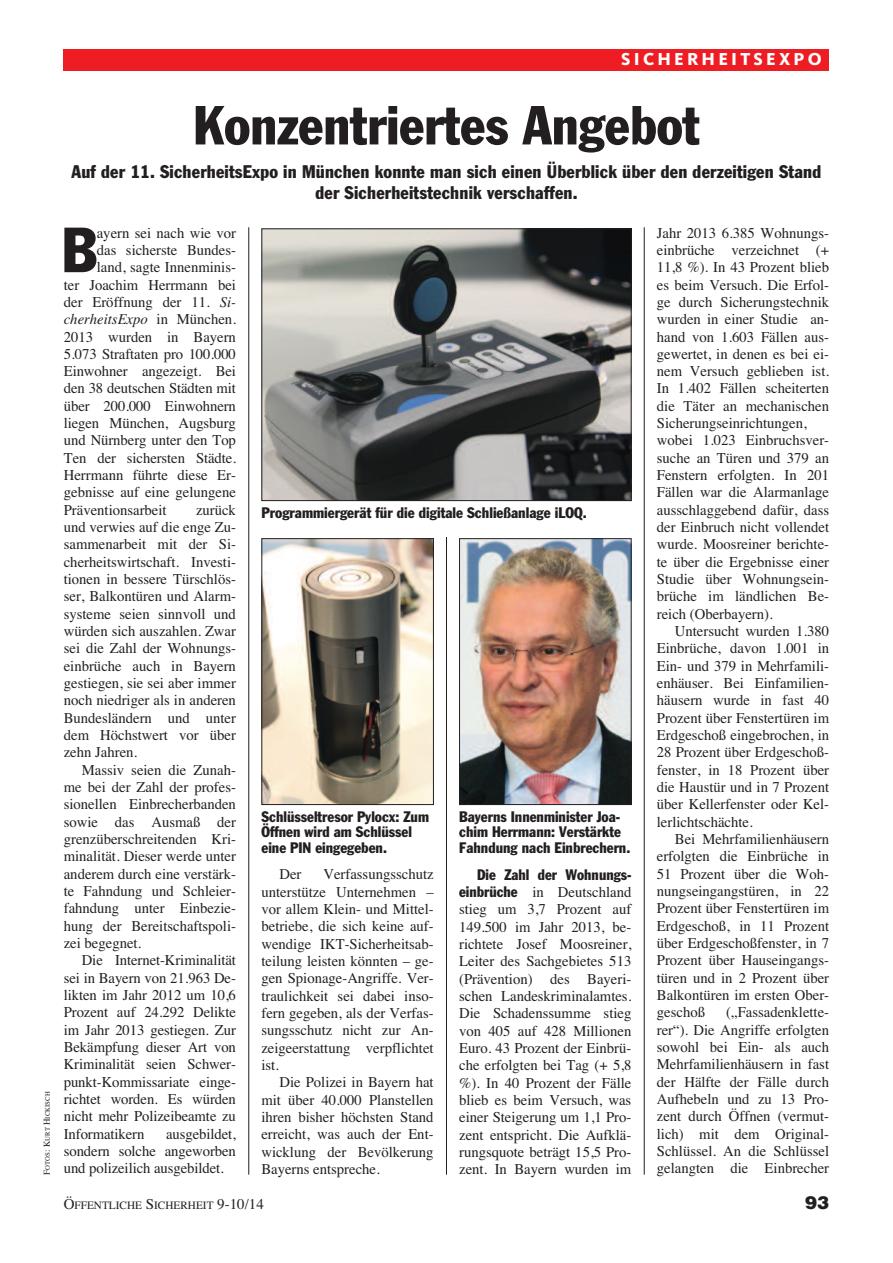
<style>
.page{position:relative;width:893px;height:1263px;background:#fff}
.page>*{position:absolute;margin:0;border:0;box-sizing:border-box;transform-origin:0 0}
.t1{font:condensed 62.55px "Franklin Gothic";color:#231f20}
.t2{font:condensed 54px "Franklin Gothic";color:#231f20}
.t3{font:condensed 18px/21.6px "Franklin Gothic";letter-spacing:.01em;color:#231f20;text-align:center}
.t4{font:800 18px "Kievit";letter-spacing:.175em;color:#fff}
.t5{font:900 18px "Helvetica";color:#231f20}
.t6{font:15px/17.2px "Times";color:#231f20;text-align:justify}
.t7{font:condensed 15px/15.8px "Franklin Gothic";color:#231f20}
.t8{font:italic 15px "Times";color:#231f20}
.t9{font:11.25px "Times";color:#231f20}
.t10{font:6.75px "Times";color:#231f20}
.s1{font-size:9px}
.s2{font-style:italic}
.s3{font-style:normal}
.s4{font-family:"Franklin Gothic";font-stretch:condensed}
.s5{font-size:15px}
</style>
<div class="page">
<hr style="left:644px;top:227px;width:1px;height:947px;background:#231f20">
<div style="left:64px;top:49px;width:765px;height:21px;background:#ee1d23"></div>
<hr style="left:248px;top:227px;width:1px;height:947px;background:#231f20">
<hr style="left:446px;top:520px;width:1px;height:654px;background:#231f20">
<img style="left:263px;top:230px;width:366px;height:269px">
<div style="left:261px;top:228px;width:370px;height:273px;border:1px solid #231f20"></div>
<img style="left:263px;top:540px;width:169px;height:263px">
<div style="left:261px;top:538px;width:173px;height:267px;border:1px solid #231f20"></div>
<img style="left:461px;top:540px;width:168px;height:263px">
<div style="left:459px;top:538px;width:172px;height:267px;border:1px solid #231f20"></div>
<p class="t4" style="left:621px;top:53px;width:202px">SICHERHEITSEXPO</p>
<p class="t10" style="left:43px;top:1175px;width:85px;rotate:-90deg"><span class="s1">F</span>OTOS<span class="s1">: K</span>URT <span class="s1">H</span>ICKISCH</p>
<h2 class="t2" style="left:193px;top:106px;width:508px">Konzentriertes Angebot</h2>
<p class="t3" style="left:71px;top:162px;width:751px">Auf der 11. SicherheitsExpo in München konnte man sich einen Überblick über den derzeitigen Stand der Sicherheitstechnik verschaffen.</p>
<h1 class="t1" style="left:62px;top:228px;width:37px">B</h1>
<p class="t6" style="left:97px;top:224px;width:141px">ayern sei nach wie vor</p>
<p class="t6" style="left:97px;top:241px;width:141px">das sicherste Bundes-</p>
<p class="t6" style="left:97px;top:258px;width:141px">land, sagte Innenminis-</p>
<p class="t6" style="left:64px;top:276px;width:174px">ter Joachim Herrmann bei</p>
<p class="t6" style="left:64px;top:293px;width:174px">der Eröffnung der 11. <span class="s2">Si-</span></p>
<p class="t8" style="left:64px;top:310px;width:174px">cherheitsExpo <span class="s3">in München.</span></p>
<p class="t6" style="left:64px;top:328px;width:174px">2013 wurden in Bayern</p>
<p class="t6" style="left:64px;top:345px;width:174px">5.073 Straftaten pro 100.000</p>
<p class="t6" style="left:64px;top:362px;width:174px">Einwohner angezeigt. Bei</p>
<p class="t6" style="left:64px;top:380px;width:174px">den 38 deutschen Städten mit</p>
<p class="t6" style="left:64px;top:397px;width:174px">über 200.000 Einwohnern</p>
<p class="t6" style="left:64px;top:414px;width:174px">liegen München, Augsburg</p>
<p class="t6" style="left:64px;top:432px;width:174px">und Nürnberg unter den Top</p>
<p class="t6" style="left:64px;top:449px;width:174px">Ten der sichersten Städte.</p>
<p class="t6" style="left:64px;top:466px;width:174px">Herrmann führte diese Er-</p>
<p class="t6" style="left:64px;top:484px;width:174px">gebnisse auf eine gelungene</p>
<p class="t6" style="left:64px;top:501px;width:104px">Präventionsarbeit</p>
<p class="t6" style="left:64px;top:501px;width:174px;text-indent:132px">zurück und verwies auf die enge Zu&shy;sammenarbeit mit der Si&shy;cherheitswirtschaft. Investi&shy;tionen in bessere Türschlös&shy;ser, Balkontüren und Alarm&shy;systeme seien sinnvoll und würden sich auszahlen. Zwar sei die Zahl der Wohnungs&shy;einbrüche auch in Bayern gestiegen, sie sei aber immer noch niedriger als in anderen Bundesländern und unter dem Höchstwert vor über zehn Jahren.</p>
<p class="t6" style="left:64px;top:761px;width:174px;text-indent:18px">Massiv seien die Zunah&shy;me bei der Zahl der profes&shy;sionellen Einbrecherbanden sowie das Ausmaß der grenzüberschreitenden Kri&shy;minalität. Dieser werde unter anderem durch eine verstärk&shy;te Fahndung und Schleier&shy;fahndung unter Einbezie&shy;hung der Bereitschaftspoli&shy;zei begegnet.</p>
<p class="t6" style="left:64px;top:951px;width:174px;text-indent:18px">Die Internet-Kriminalität sei in Bayern von 21.963 De&shy;likten im Jahr 2012 um 10,6<br>Prozent auf 24.292 Delikte im Jahr 2013 gestiegen. Zur Bekämpfung dieser Art von Kriminalität seien Schwer&shy;punkt-Kommissariate einge&shy;richtet worden. Es würden nicht mehr Polizeibeamte zu Informatikern</p>
<p class="t6" style="left:64px;top:1125px;width:174px;text-indent:102px">ausgebildet, sondern solche angeworben und polizeilich ausgebildet.</p>
<p class="t7" style="left:261px;top:505px;width:327px">Programmiergerät für die digitale Schließanlage iLOQ.</p>
<p class="t7" style="left:261px;top:809px;width:169px">Schlüsseltresor Pylocx: Zum<br>Öffnen wird am Schlüssel eine PIN eingegeben.</p>
<p class="t7" style="left:459px;top:809px;width:173px">Bayerns Innenminister Joa&shy;chim Herrmann: Verstärkte<br>Fahndung nach Einbrechern.</p>
<p class="t6" style="left:261px;top:865px;width:174px;text-indent:62px">Verfassungsschutz unterstütze Unternehmen – vor allem Klein- und Mittel&shy;betriebe, die sich keine auf&shy;wendige IKT-Sicherheitsab&shy;teilung leisten könnten – ge&shy;gen Spionage-Angriffe. Ver&shy;traulichkeit sei dabei inso&shy;fern gegeben, als der Verfas&shy;sungsschutz nicht zur An&shy;zeigeerstattung verpflichtet ist.</p>
<p class="t6" style="left:261px;top:1073px;width:174px;text-indent:18px">Die Polizei in Bayern hat mit über 40.000 Planstellen ihren bisher höchsten Stand erreicht, was auch der Ent&shy;wicklung der Bevölkerung Bayerns entspreche.</p>
<p class="t6" style="left:279px;top:865px;width:24px">Der</p>
<p class="t7" style="left:477px;top:867px;width:156px">Die Zahl der Wohnungs-</p>
<p class="t6" style="left:459px;top:883px;width:174px"><span class="s4">einbrüche</span> in Deutschland stieg um 3,7 Prozent auf 149.500 im Jahr 2013, be&shy;richtete Josef Moosreiner, Leiter des Sachgebietes 513 (Prävention) des Bayeri&shy;schen Landeskriminalamtes.<br>Die Schadenssumme stieg von 405 auf 428 Millionen Euro. 43 Prozent der Einbrü&shy;che erfolgten bei Tag (+ 5,8 %). In 40 Prozent der Fälle blieb es beim Versuch, was einer Steigerung um 1,1 Pro&shy;zent entspricht. Die Aufklä&shy;rungsquote beträgt 15,5 Pro&shy;zent. In Bayern wurden im</p>
<p class="t6" style="left:657px;top:224px;width:174px;text-align:left">Jahr 2013 6.385 Wohnungs&shy;einbrüche verzeichnet (+<br>11,8 %). In 43 Prozent blieb es beim Versuch. Die Erfol&shy;ge durch Sicherungstechnik wurden in einer Studie an&shy;hand von 1.603 Fällen aus&shy;gewertet, in denen es bei ei&shy;nem Versuch geblieben ist.<br>In 1.402 Fällen scheiterten die Täter an mechanischen<br>Sicherungseinrichtungen, wobei 1.023 Einbruchsver&shy;suche an Türen und 379 an<br>Fenstern erfolgten. In 201<br>Fällen war die Alarmanlage ausschlaggebend dafür, dass der Einbruch nicht vollendet wurde. Moosreiner berichte&shy;te über die Ergebnisse einer<br>Studie über Wohnungsein&shy;brüche im ländlichen Be&shy;reich (Oberbayern).</p>
<p class="t6" style="left:657px;top:622px;width:174px;text-indent:18px">Untersucht wurden 1.380<br>Einbrüche, davon 1.001 in Ein- und 379 in Mehrfamili&shy;enhäuser. Bei Einfamilien&shy;häusern wurde in fast 40<br>Prozent über Fenstertüren im Erdgeschoß eingebrochen, in 28 Prozent über Erdgeschoß&shy;fenster, in 18 Prozent über die Haustür und in 7 Prozent über Kellerfenster oder Kel&shy;lerlichtschächte.</p>
<p class="t6" style="left:657px;top:830px;width:174px;text-indent:18px">Bei Mehrfamilienhäusern erfolgten die Einbrüche in 51 Prozent über die Woh&shy;nungseingangstüren, in 22<br>Prozent über Fenstertüren im Erdgeschoß, in 11 Prozent über Erdgeschoßfenster, in 7<br>Prozent über Hauseingangs&shy;türen und in 2 Prozent über Balkontüren im ersten Ober&shy;geschoß</p>
<p class="t6" style="left:657px;top:1003px;width:174px;text-indent:69px">(„Fassadenklette&shy;rer“). Die Angriffe erfolgten sowohl bei Ein- als auch Mehrfamilienhäusern in fast der Hälfte der Fälle durch Aufhebeln und zu 13 Pro&shy;zent durch Öffnen (vermut&shy;lich) mit dem Original-Schlüssel. An die Schlüssel gelangten die Einbrecher</p>
<p class="t9" style="left:64px;top:1198px;width:202px"><span class="s5">Ö</span>FFENTLICHE <span class="s5">S</span>ICHERHEIT <span class="s5">9-10/14</span></p>
<p class="t5" style="left:805px;top:1192px;width:26px">93</p>
</div>
